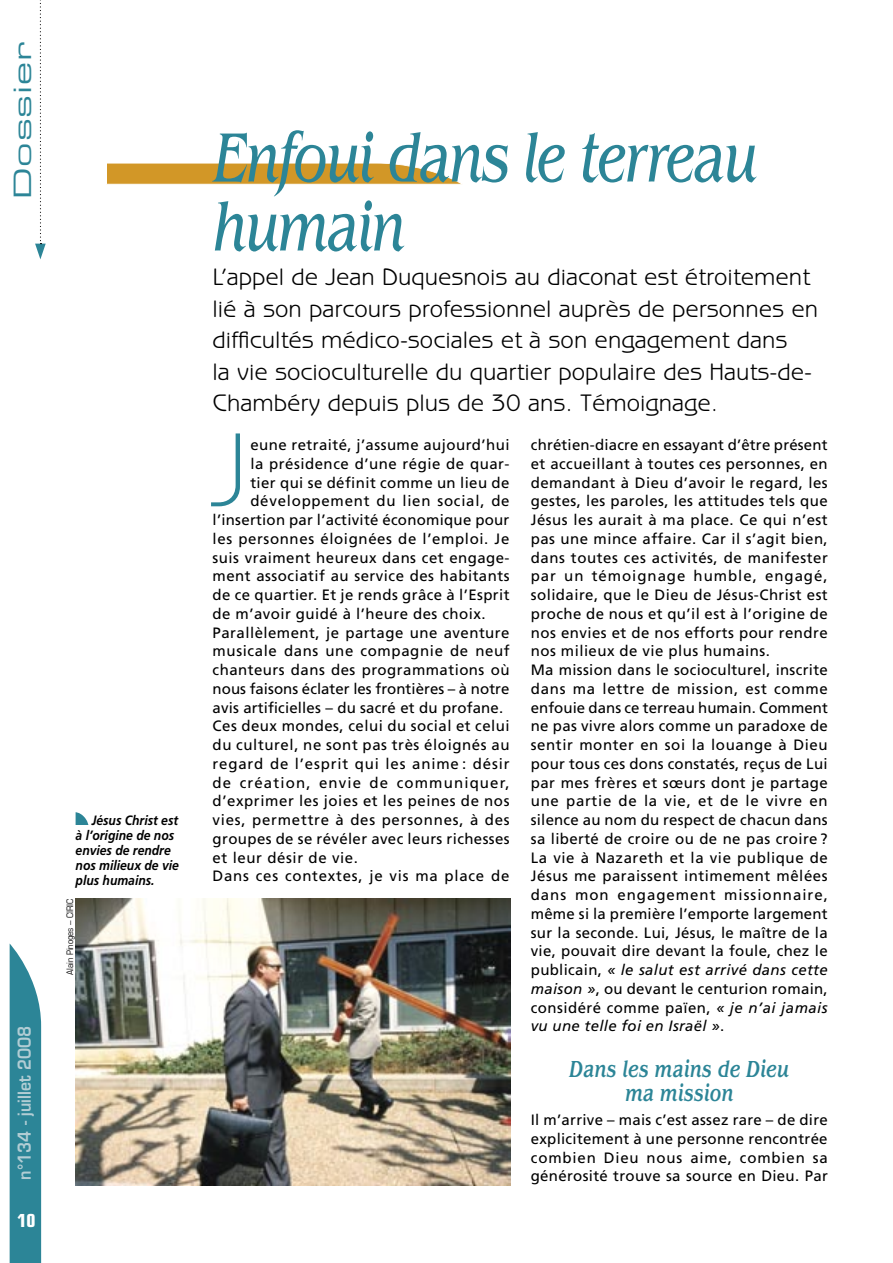
<style>
.page{position:relative;width:893px;height:1263px;background:#fff}
.page>*{position:absolute;margin:0;border:0;box-sizing:border-box;transform-origin:0 0}
.t1{font:300 104.1px "Bauhaus";color:#2c8597}
.t2{font:italic 72px/69px "Benguiat";letter-spacing:-.05em;color:#2c8597;scale:.75 1}
.t3{font:24px/31.5px "Benguiat Gothic";color:#000}
.t4{font:italic 500 24px/24px "Benguiat";color:#2c8597;text-align:center;scale:.75 1}
.t5{font:24px "Eurostile Extended Two";letter-spacing:.025em;color:#2c8597;scale:1.25 1}
.t6{font:700 condensed 18px "Eurostile";color:#fff}
.t7{font:600 17.4px "Eurostile";color:#b2cdd4;scale:.9 1}
.t8{font:15px/18.8px "Frutiger";letter-spacing:.03em;color:#000}
.t9{font:15px "Frutiger";letter-spacing:.05em;color:#000}
.t10{font:15px "Frutiger";letter-spacing:.005em;color:#000}
.t11{font:15px "Frutiger";letter-spacing:.01em;color:#000}
.t12{font:15px "Frutiger";letter-spacing:.055em;color:#000}
.t13{font:15px "Frutiger";letter-spacing:.075em;color:#000}
.t14{font:italic 700 13.5px/15px "Frutiger";color:#000;scale:.9 1}
.t15{font:condensed 9px "Eurostile";color:#000}
.s1{font-style:italic}
</style>
<div class="page">
<svg style="left:107px;top:163px;width:354px;height:21px;background:#d7a23f"></svg>
<svg style="left:10px;top:944px;width:31px;height:319px;background:#3d8f9f"></svg>
<svg style="left:35px;top:0;width:11px;height:259px"></svg>
<svg style="left:76px;top:812px;width:12px;height:13px"></svg>
<img style="left:76px;top:899px;width:434px;height:286px">
<h3 class="t5" style="left:6px;top:199px;width:127px;rotate:-90deg">Dossier</h3>
<p class="t7" style="left:14px;top:1180px;width:172px;rotate:-90deg">n°134 - juillet 2008</p>
<p class="t6" style="left:17px;top:1209px;width:20px">10</p>
<p class="t14" style="left:76px;top:813px;width:116px;text-indent:16px">Jésus Christ est à l’origine de nos envies de rendre nos milieux de vie plus humains.</p>
<p class="t15" style="left:64px;top:975px;width:78px;rotate:-90deg">Alain Pinoges – CIRIC</p>
<h2 class="t2" style="left:213px;top:123px;width:729px">Enfoui dans le terreau humain</h2>
<p class="t3" style="left:213px;top:261px;width:607px">L’appel de Jean Duquesnois au diaconat est étroitement lié à son parcours professionnel auprès de personnes en difficultés médico-sociales et à son engagement dans<br>la vie socioculturelle du quartier populaire des Hauts-de-Chambéry depuis plus de 30 ans. Témoignage.</p>
<h1 class="t1" style="left:213px;top:409px;width:36px">J</h1>
<p class="t8" style="left:250px;top:435px;width:261px">eune retraité, j’assume aujourd’hui</p>
<p class="t8" style="left:250px;top:454px;width:261px">la présidence d’une régie de quar-</p>
<p class="t8" style="left:250px;top:473px;width:261px">tier qui se définit comme un lieu de</p>
<p class="t9" style="left:250px;top:492px;width:261px">développement du lien social, de</p>
<p class="t8" style="left:213px;top:510px;width:298px">l’insertion par l’activité économique pour</p>
<p class="t8" style="left:213px;top:529px;width:298px">les personnes éloignées de l’emploi. Je</p>
<p class="t8" style="left:213px;top:548px;width:298px">suis vraiment heureux dans cet engage-</p>
<p class="t8" style="left:213px;top:567px;width:298px">ment associatif au service des habitants</p>
<p class="t8" style="left:213px;top:585px;width:298px">de ce quartier. Et je rends grâce à l’Esprit</p>
<p class="t8" style="left:213px;top:604px;width:274px">de m’avoir guidé à l’heure des choix.</p>
<p class="t8" style="left:213px;top:623px;width:298px">Parallèlement, je partage une aventure</p>
<p class="t8" style="left:213px;top:642px;width:299px">musicale dans une compagnie de neuf</p>
<p class="t8" style="left:213px;top:660px;width:298px">chanteurs dans des programmations où</p>
<p class="t10" style="left:213px;top:680px;width:298px">nous faisons éclater les frontières – à notre</p>
<p class="t11" style="left:213px;top:698px;width:292px">avis artificielles – du sacré et du profane.</p>
<p class="t8" style="left:213px;top:717px;width:299px">Ces deux mondes, celui du social et celui</p>
<p class="t8" style="left:213px;top:735px;width:298px">du culturel, ne sont pas très éloignés au</p>
<p class="t12" style="left:213px;top:755px;width:298px">regard de l’esprit qui les anime : désir</p>
<p class="t13" style="left:213px;top:773px;width:298px">de création, envie de communiquer,</p>
<p class="t8" style="left:213px;top:792px;width:298px">d’exprimer les joies et les peines de nos</p>
<p class="t9" style="left:213px;top:811px;width:299px">vies, permettre à des personnes, à des</p>
<p class="t8" style="left:213px;top:829px;width:299px">groupes de se révéler avec leurs richesses</p>
<p class="t8" style="left:213px;top:848px;width:147px">et leur désir de vie.</p>
<p class="t9" style="left:213px;top:867px;width:298px">Dans ces contextes, je vis ma place de</p>
<p class="t8" style="left:531px;top:435px;width:299px">chrétien-diacre en essayant d’être présent et accueillant à toutes ces personnes, en demandant à Dieu d’avoir le regard, les gestes, les paroles, les attitudes tels que Jésus les aurait à ma place. Ce qui n’est pas une mince affaire. Car il s’agit bien, dans toutes ces activités, de manifester par un témoignage humble, engagé, solidaire, que le Dieu de Jésus-Christ est proche de nous et qu’il est à l’origine de nos envies et de nos efforts pour rendre nos milieux de vie plus humains.<br>Ma mission dans le socioculturel, inscrite dans ma lettre de mission, est comme enfouie dans ce terreau humain. Comment ne pas vivre alors comme un paradoxe de sentir monter en soi la louange à Dieu pour tous ces dons constatés, reçus de Lui par mes frères et sœurs dont je partage une partie de la vie, et de le vivre en silence au nom du respect de chacun dans sa liberté de croire ou de ne pas croire ?<br>La vie à Nazareth et la vie publique de Jésus me paraissent intimement mêlées dans mon engagement missionnaire, même si la première l’emporte largement sur la seconde. Lui, Jésus, le maître de la vie, pouvait dire devant la foule, chez le publicain, <span class="s1">« le salut est arrivé dans cette maison »</span>, ou devant le centurion romain, considéré comme païen, <span class="s1">« je n’ai jamais vu une telle foi en Israël »</span>.</p>
<h3 class="t4" style="left:569px;top:1057px;width:295px">Dans les mains de Dieu ma mission</h3>
<p class="t8" style="left:531px;top:1111px;width:299px;text-align:justify">Il m’arrive – mais c’est assez rare – de dire explicitement à une personne rencontrée combien Dieu nous aime, combien sa générosité trouve sa source en Dieu. Par</p>
</div>
